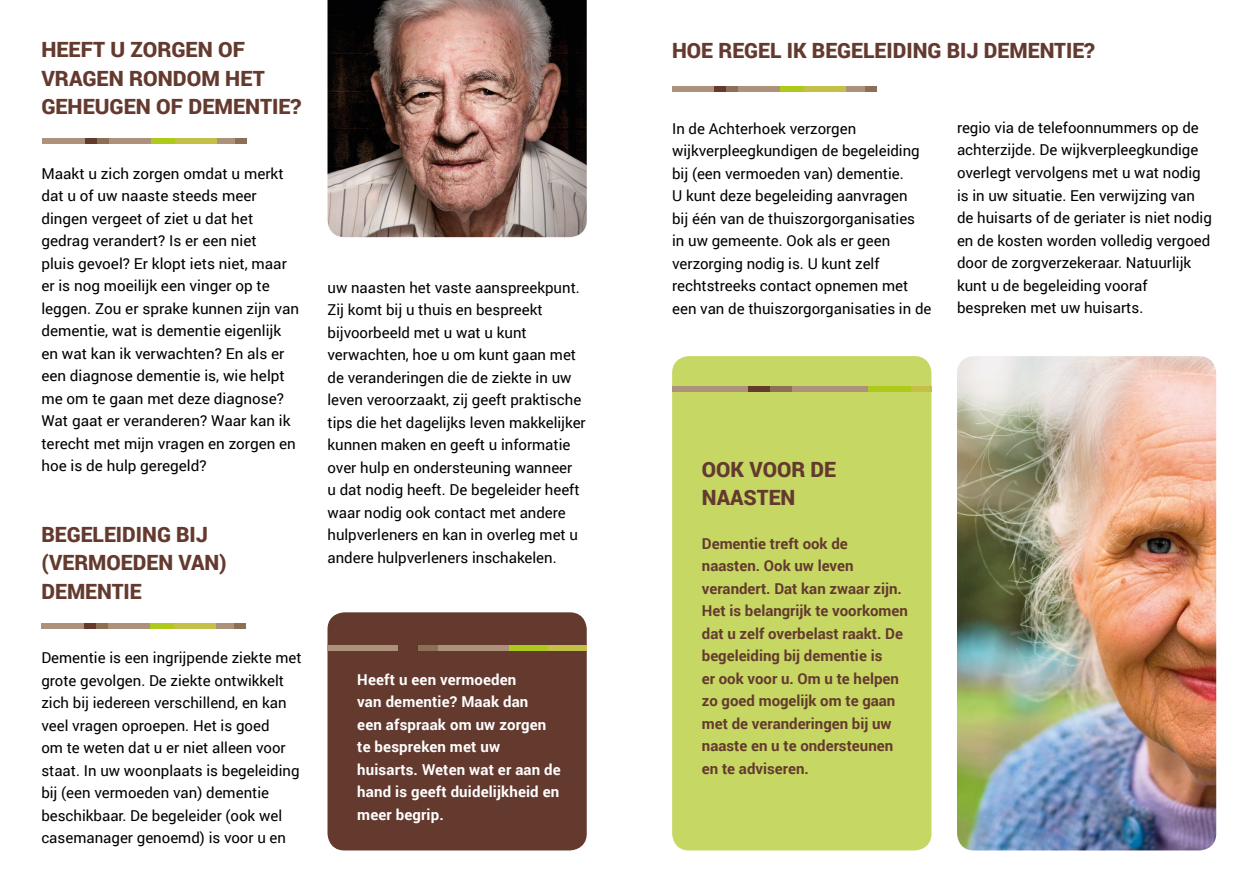
<style>
.page{position:relative;width:1259px;height:893px;background:#fff}
.page>*{position:absolute;margin:0;border:0;box-sizing:border-box;transform-origin:0 0}
.t1{font:900 21px/28.5px "Roboto";color:#643a2f}
.t2{font:15px/22.5px "Roboto";color:#000}
.t3{font:700 15px/22.5px "Roboto";color:#643a2f}
.t4{font:700 15px/22.5px "Roboto";letter-spacing:.01em;color:#fff}
</style>
<div class="page">
<div style="left:43px;top:138px;width:42px;height:6px;background:#ad927b"></div>
<div style="left:109px;top:138px;width:42px;height:6px;background:#ad927b"></div>
<div style="left:85px;top:138px;width:12px;height:6px;background:#643a2f"></div>
<div style="left:151px;top:138px;width:24px;height:6px;background:#adc91b"></div>
<div style="left:216px;top:138px;width:19px;height:6px;background:#ad927b"></div>
<div style="left:97px;top:138px;width:12px;height:6px;background:#8d6f55"></div>
<div style="left:175px;top:138px;width:41px;height:6px;background:#c4bf47"></div>
<div style="left:235px;top:138px;width:12px;height:6px;background:#8d6f55"></div>
<div style="left:42px;top:623px;width:42px;height:6px;background:#ad927b"></div>
<div style="left:108px;top:623px;width:42px;height:6px;background:#ad927b"></div>
<div style="left:84px;top:623px;width:12px;height:6px;background:#643a2f"></div>
<div style="left:150px;top:623px;width:24px;height:6px;background:#adc91b"></div>
<div style="left:215px;top:623px;width:20px;height:6px;background:#ad927b"></div>
<div style="left:96px;top:623px;width:12px;height:6px;background:#8d6f55"></div>
<div style="left:174px;top:623px;width:41px;height:6px;background:#c4bf47"></div>
<div style="left:235px;top:623px;width:11px;height:6px;background:#8d6f55"></div>
<div style="left:672px;top:86px;width:42px;height:6px;background:#ad927b"></div>
<div style="left:738px;top:86px;width:42px;height:6px;background:#ad927b"></div>
<div style="left:714px;top:86px;width:12px;height:6px;background:#643a2f"></div>
<div style="left:780px;top:86px;width:24px;height:6px;background:#adc91b"></div>
<div style="left:846px;top:86px;width:19px;height:6px;background:#ad927b"></div>
<div style="left:726px;top:86px;width:12px;height:6px;background:#8d6f55"></div>
<div style="left:804px;top:86px;width:42px;height:6px;background:#c4bf47"></div>
<div style="left:865px;top:86px;width:11px;height:6px;background:#8d6f55"></div>
<div style="left:327px;top:612px;width:260px;height:238px;background:#643a2f;border-radius:17px"></div>
<div style="left:327px;top:645px;width:71px;height:6px;background:#ad927b"></div>
<div style="left:438px;top:645px;width:71px;height:6px;background:#ad927b"></div>
<div style="left:509px;top:645px;width:39px;height:6px;background:#adc91b"></div>
<div style="left:418px;top:645px;width:20px;height:6px;background:#8d6f55"></div>
<div style="left:548px;top:645px;width:39px;height:6px;background:#c4bf47"></div>
<img style="left:327px;top:0;width:260px;height:237px">
<img style="left:957px;top:356px;width:259px;height:494px">
<div style="left:672px;top:356px;width:259px;height:494px;background:#c6d763;border-radius:17px"></div>
<div style="left:672px;top:386px;width:77px;height:6px;background:#ad927b"></div>
<div style="left:791px;top:386px;width:77px;height:6px;background:#ad927b"></div>
<div style="left:749px;top:386px;width:21px;height:6px;background:#643a2f"></div>
<div style="left:868px;top:386px;width:43px;height:6px;background:#adc91b"></div>
<div style="left:770px;top:386px;width:21px;height:6px;background:#8d6f55"></div>
<div style="left:911px;top:386px;width:20px;height:6px;background:#c4bf47"></div>
<h1 class="t1" style="left:41px;top:35px;width:262px">HEEFT U ZORGEN OF<br>VRAGEN RONDOM HET<br>GEHEUGEN OF DEMENTIE?</h1>
<p class="t2" style="left:41px;top:162px;width:259px">Maakt u zich zorgen omdat u merkt dat u of uw naaste steeds meer dingen vergeet of ziet u dat het gedrag verandert? Is er een niet<br>pluis gevoel? Er klopt iets niet, maar er is nog moeilijk een vinger op te leggen. Zou er sprake kunnen zijn van dementie, wat is dementie eigenlijk en wat kan ik verwachten? En als er een diagnose dementie is, wie helpt me om te gaan met deze diagnose?<br>Wat gaat er veranderen? Waar kan ik terecht met mijn vragen en zorgen en hoe is de hulp geregeld?</p>
<h1 class="t1" style="left:41px;top:519px;width:187px">BEGELEIDING BIJ (VERMOEDEN VAN)<br>DEMENTIE</h1>
<p class="t2" style="left:41px;top:646px;width:262px">Dementie is een ingrijpende ziekte met grote gevolgen. De ziekte ontwikkelt zich bij iedereen verschillend, en kan veel vragen oproepen. Het is goed<br>om te weten dat u er niet alleen voor staat. In uw woonplaats is begeleiding bij (een vermoeden van) dementie beschikbaar. De begeleider (ook wel casemanager genoemd) is voor u en</p>
<p class="t2" style="left:327px;top:276px;width:260px">uw naasten het vaste aanspreekpunt.<br>Zij komt bij u thuis en bespreekt bijvoorbeeld met u wat u kunt verwachten, hoe u om kunt gaan met de veranderingen die de ziekte in uw leven veroorzaakt, zij geeft praktische tips die het dagelijks leven makkelijker kunnen maken en geeft u informatie over hulp en ondersteuning wanneer<br>u dat nodig heeft. De begeleider heeft waar nodig ook contact met andere hulpverleners en kan in overleg met u andere hulpverleners inschakelen.</p>
<p class="t4" style="left:357px;top:667px;width:205px">Heeft u een vermoeden<br>van dementie? Maak dan<br>een afspraak om uw zorgen te bespreken met uw huisarts. Weten wat er aan de hand is geeft duidelijkheid en meer begrip.</p>
<h1 class="t1" style="left:672px;top:36px;width:424px">HOE REGEL IK BEGELEIDING BIJ DEMENTIE?</h1>
<p class="t2" style="left:672px;top:117px;width:261px">In de Achterhoek verzorgen wijkverpleegkundigen de begeleiding bij (een vermoeden van) dementie.<br>U kunt deze begeleiding aanvragen<br>bij één van de thuiszorgorganisaties<br>in uw gemeente. Ook als er geen verzorging nodig is. U kunt zelf rechtstreeks contact opnemen met een van de thuiszorgorganisaties in de</p>
<p class="t2" style="left:957px;top:116px;width:256px">regio via de telefoonnummers op de achterzijde. De wijkverpleegkundige overlegt vervolgens met u wat nodig is in uw situatie. Een verwijzing van de huisarts of de geriater is niet nodig en de kosten worden volledig vergoed door de zorgverzekeraar. Natuurlijk kunt u de begeleiding vooraf bespreken met uw huisarts.</p>
<h1 class="t1" style="left:702px;top:454px;width:136px">OOK VOOR DE<br>NAASTEN</h1>
<p class="t3" style="left:702px;top:531px;width:207px">Dementie treft ook de naasten. Ook uw leven verandert. Dat kan zwaar zijn.<br>Het is belangrijk te voorkomen dat u zelf overbelast raakt. De begeleiding bij dementie is<br>er ook voor u. Om u te helpen zo goed mogelijk om te gaan met de veranderingen bij uw naaste en u te ondersteunen en te adviseren.</p>
</div>
